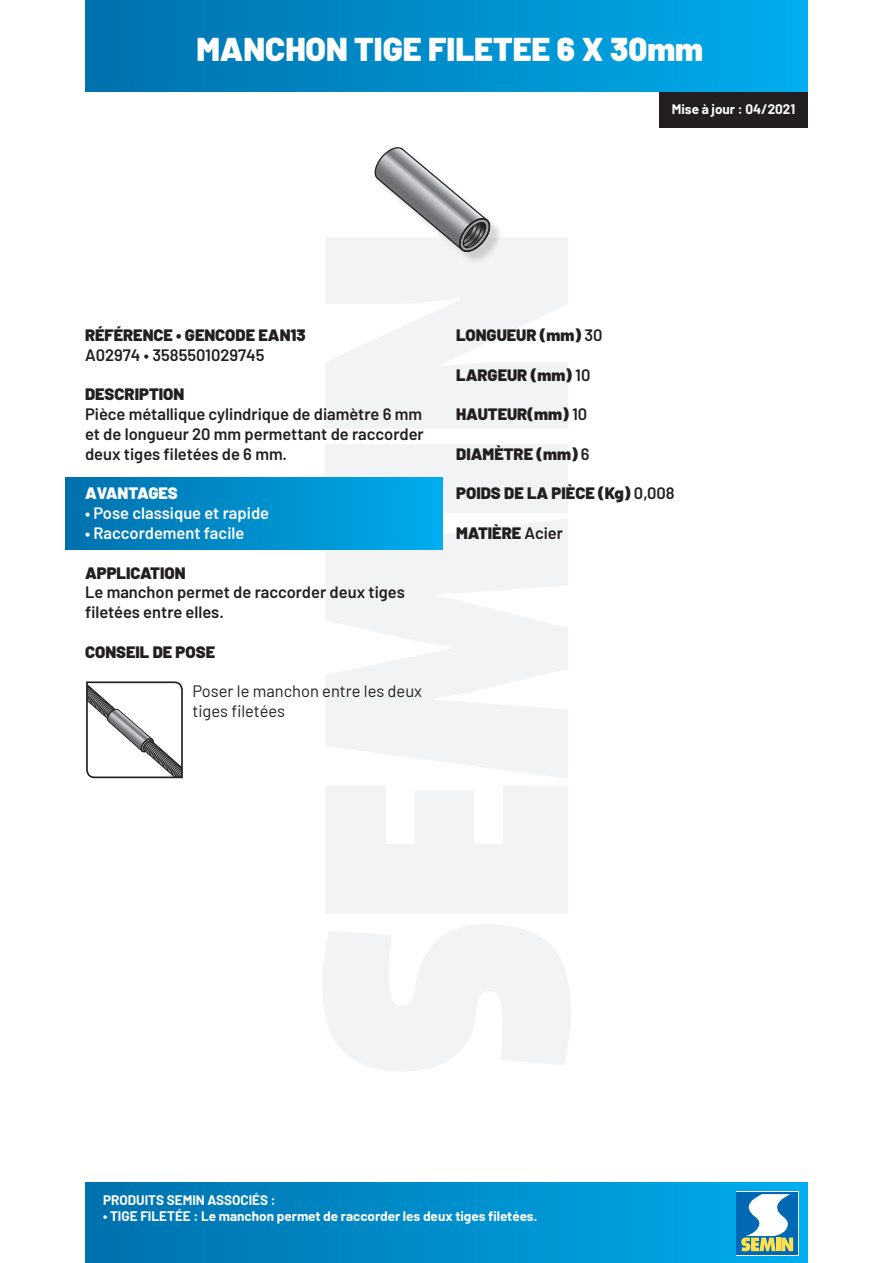
<style>
.page{position:relative;width:893px;height:1263px;background:#fff}
.page>*{position:absolute;margin:0;border:0;box-sizing:border-box;transform-origin:0 0}
.t1{font:900 33px "Barlow";color:#fff}
.t2{font:600 16.5px/19.8px "Barlow";color:#231f20;text-align:justify}
.t3{font:900 16.5px "Barlow";color:#231f20}
.t4{font:600 16.5px "Barlow";color:#fff}
.t5{font:16.5px/19.8px "Barlow";color:#231f20}
.t6{font:900 16.5px "Barlow";color:#fff}
.t7{font:700 13.5px "Barlow";color:#fff}
.s1{font-weight:600}
</style>
<div class="page">
<div style="left:325px;top:444px;width:243px;height:69px;background:#f2f3f4"></div>
<svg style="left:325px;top:238px;width:243px;height:191px;fill:#f2f3f4"></svg>
<svg style="left:325px;top:518px;width:243px;height:260px;fill:#f2f3f4"></svg>
<svg style="left:325px;top:786px;width:243px;height:128px"></svg>
<svg style="left:322px;top:924px;width:249px;height:147px"></svg>
<div style="left:659px;top:62px;width:149px;height:66px;background:#231f20"></div>
<div style="left:65px;top:477px;width:377px;height:73px;background:linear-gradient(to right,#0070ac,#00aced)"></div>
<div style="left:85px;top:0;width:723px;height:91px;background:linear-gradient(to right,#0070ac,#00aced)"></div>
<div style="left:85px;top:1182px;width:723px;height:81px;background:linear-gradient(to right,#0070ac,#00aced)"></div>
<svg style="left:736px;top:1192px;width:63px;height:64px"></svg>
<div style="left:737px;top:1192px;width:61px;height:63px;background:#0168b3"></div>
<svg style="left:741px;top:1194px;width:52px;height:57px"></svg>
<svg style="left:86px;top:681px;width:97px;height:97px"></svg>
<div style="left:377px;top:149px;width:126px;height:116px;background:#231f20;opacity:.18"></div>
<svg style="left:373px;top:147px;width:121px;height:106px"></svg>
<h1 class="t1" style="left:196px;top:24px;width:508px">MANCHON TIGE FILETEE 6 X 30mm</h1>
<p class="t7" style="left:672px;top:100px;width:125px">Mise à jour : 04/2021</p>
<p class="t3" style="left:85px;top:323px;width:222px">RÉFÉRENCE • GENCODE EAN13</p>
<p class="t2" style="left:85px;top:344px;width:181px">A02974 • 3585501029745</p>
<p class="t3" style="left:85px;top:382px;width:101px">DESCRIPTION</p>
<p class="t2" style="left:85px;top:403px;width:340px">Pièce métallique cylindrique de diamètre 6 mm et de longueur 20 mm permettant de raccorder deux tiges filetées de 6 mm.</p>
<p class="t6" style="left:85px;top:481px;width:94px">AVANTAGES</p>
<p class="t4" style="left:85px;top:501px;width:186px">• Pose classique et rapide</p>
<p class="t4" style="left:85px;top:521px;width:161px">• Raccordement facile</p>
<p class="t3" style="left:85px;top:560px;width:102px">APPLICATION</p>
<p class="t2" style="left:85px;top:581px;width:321px">Le manchon permet de raccorder deux tiges filetées entre elles.</p>
<p class="t3" style="left:85px;top:639px;width:132px">CONSEIL DE POSE</p>
<p class="t5" style="left:192px;top:680px;width:231px">Poser le manchon entre les deux tiges filetées</p>
<p class="t3" style="left:456px;top:323px;width:148px">LONGUEUR (mm) <span class="s1">30</span></p>
<p class="t3" style="left:456px;top:362px;width:136px">LARGEUR (mm) <span class="s1">10</span></p>
<p class="t3" style="left:456px;top:402px;width:133px">HAUTEUR(mm) <span class="s1">10</span></p>
<p class="t3" style="left:456px;top:441px;width:135px">DIAMÈTRE (mm) <span class="s1">6</span></p>
<p class="t3" style="left:456px;top:481px;width:220px">POIDS DE LA PIÈCE (Kg) <span class="s1">0,008</span></p>
<p class="t3" style="left:456px;top:521px;width:108px">MATIÈRE <span class="s1">Acier</span></p>
<p class="t7" style="left:103px;top:1190px;width:174px">PRODUITS SEMIN ASSOCIÉS :</p>
<p class="t7" style="left:103px;top:1206px;width:436px">• TIGE FILETÉE : Le manchon permet de raccorder les deux tiges filetées.</p>
</div>
